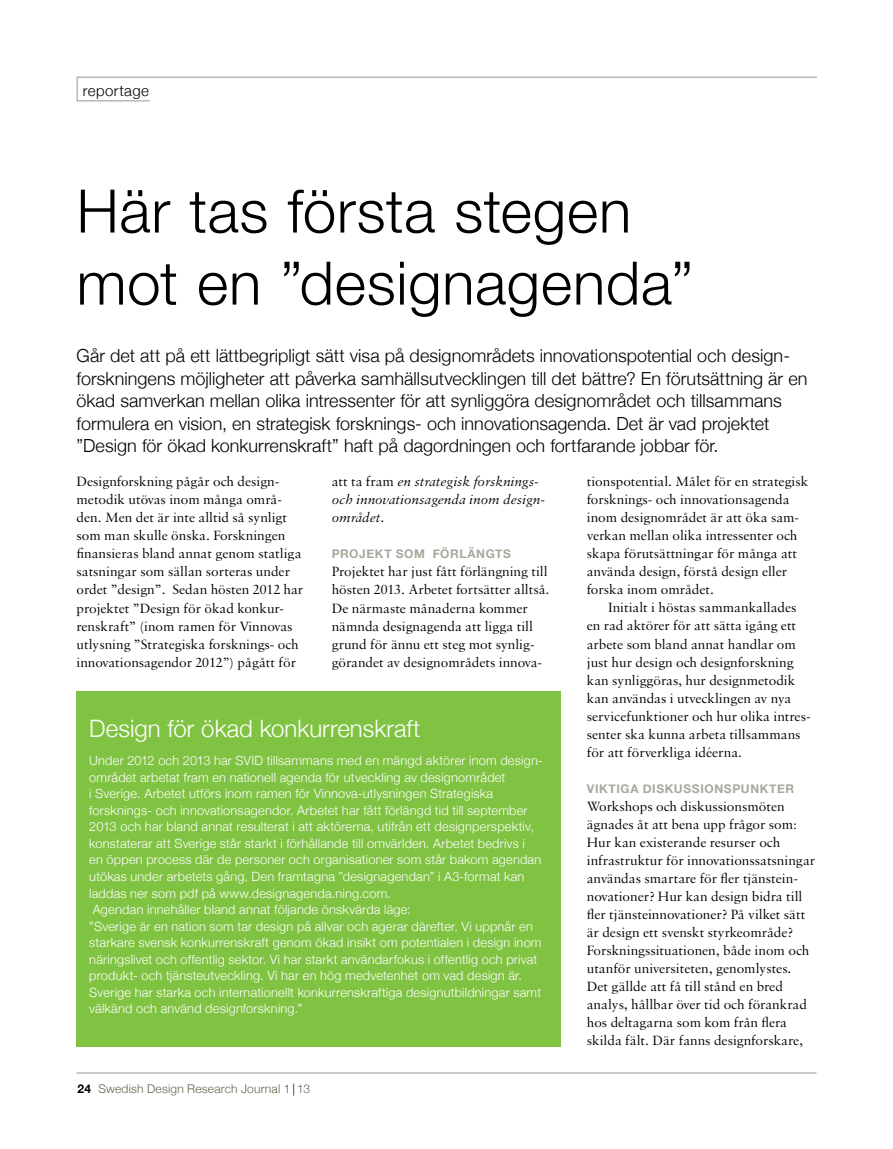
<style>
.page{position:relative;width:893px;height:1149px;background:#fff}
.page>*{position:absolute;margin:0;border:0;box-sizing:border-box;transform-origin:0 0}
.t1{font:300 60px/72px "Helvetica Neue";letter-spacing:.01em;color:#000}
.t2{font:300 24px "Helvetica Neue";color:#fff}
.t3{font:300 18px/22.5px "Helvetica Neue";color:#000}
.t4{font:300 15px "Helvetica Neue";letter-spacing:.03em;color:#000}
.t5{font:14.25px/18px "Sabon";color:#000}
.t6{font:italic 14.25px/18px "Sabon";color:#000}
.t7{font:300 12.75px/16.5px "Helvetica Neue";letter-spacing:.015em;color:#fff}
.t8{font:700 12px "Helvetica Neue";letter-spacing:.05em;color:#a8a89d}
.t9{font:300 12px "Helvetica Neue";letter-spacing:.02em;color:#63624c}
.s1{font-style:normal}
.s2{font-weight:700;color:#000}
.s3{color:#000}
</style>
<div class="page">
<hr style="left:77px;top:1071px;width:739px;height:2px;background:#a8a89d">
<svg style="left:76px;top:76px;width:741px;height:26px"></svg>
<div style="left:77px;top:691px;width:484px;height:355px;background:#80c342"></div>
<p class="t4" style="left:83px;top:79px;width:68px">reportage</p>
<h1 class="t1" style="left:77px;top:172px;width:618px">Här tas första stegen mot en ”designagenda”</h1>
<p class="t3" style="left:77px;top:343px;width:732px">Går det att på ett lättbegripligt sätt visa på designområdets innovationspotential och design&shy;forskningens möjligheter att påverka samhällsutvecklingen till det bättre? En förutsättning är en ökad samverkan mellan olika intressenter för att synliggöra designområdet och tillsammans formulera en vision, en strategisk forsknings- och innovationsagenda. Det är vad projektet ”Design för ökad konkurrenskraft” haft på dagordningen och fortfarande jobbar för.</p>
<p class="t5" style="left:77px;top:472px;width:228px">Designforskning pågår och design&shy;metodik utövas inom många områ&shy;den. Men det är inte alltid så synligt som man skulle önska. Forskningen finansieras bland annat genom statliga satsningar som sällan sorteras under ordet ”design”. Sedan hösten 2012 har projektet ”Design för ökad konkur&shy;renskraft” (inom ramen för Vinnovas utlysning ”Strategiska forsknings- och innovationsagendor 2012”) pågått för</p>
<p class="t6" style="left:332px;top:472px;width:215px"><span class="s1">att ta fram</span> en strategisk forsknings&shy;och innovationsagenda inom design&shy;området<span class="s1">.</span></p>
<p class="t8" style="left:332px;top:543px;width:181px">PROJEKT SOM FÖRLÄNGTS</p>
<p class="t5" style="left:332px;top:562px;width:219px">Projektet har just fått förlängning till hösten 2013. Arbetet fortsätter alltså.<br>De närmaste månaderna kommer nämnda designagenda att ligga till grund för ännu ett steg mot synlig&shy;görandet av designområdets innova-</p>
<h2 class="t2" style="left:89px;top:708px;width:333px">Design för ökad konkurrenskraft</h2>
<p class="t7" style="left:89px;top:751px;width:455px">Under 2012 och 2013 har SVID tillsammans med en mängd aktörer inom design&shy;området arbetat fram en nationell agenda för utveckling av designområdet<br>i Sverige. Arbetet utförs inom ramen för Vinnova-utlysningen Strategiska forsknings- och innovationsagendor. Arbetet har fått förlängd tid till september 2013 och har bland annat resulterat i att aktörerna, utifrån ett designperspektiv, konstaterar att Sverige står starkt i förhållande till omvärlden. Arbetet bedrivs i<br>en öppen process där de personer och organisationer som står bakom agendan utökas under arbetets gång. Den framtagna ”designagendan” i A3-format kan laddas ner som pdf på www.designagenda.ning.com.<br>Agendan innehåller bland annat följande önskvärda läge:<br>”Sverige är en nation som tar design på allvar och agerar därefter. Vi uppnår en starkare svensk konkurrenskraft genom ökad insikt om potentialen i design inom näringslivet och offentlig sektor. Vi har starkt användarfokus i offentlig och privat produkt- och tjänsteutveckling. Vi har en hög medvetenhet om vad design är.<br>Sverige har starka och internationellt konkurrenskraftiga designutbildningar samt välkänd och använd designforskning.”</p>
<p class="t9" style="left:78px;top:1078px;width:234px"><span class="s2">24</span> Swedish Design Research Journal 1 <span class="s3">|</span> 13</p>
<p class="t5" style="left:587px;top:472px;width:223px">tionspotential. Målet för en strategisk forsknings- och innovationsagenda inom designområdet är att öka sam&shy;verkan mellan olika intressenter och skapa förutsättningar för många att använda design, förstå design eller forska inom området.</p>
<p class="t5" style="left:587px;top:598px;width:225px;text-indent:21px">Initialt i höstas sammankallades en rad aktörer för att sätta igång ett arbete som bland annat handlar om just hur design och designforskning kan synliggöras, hur designmetodik kan användas i utvecklingen av nya servicefunktioner och hur olika intres&shy;senter ska kunna arbeta tillsammans för att förverkliga idéerna.</p>
<p class="t8" style="left:587px;top:777px;width:209px">VIKTIGA DISKUSSIONSPUNKTER</p>
<p class="t5" style="left:587px;top:796px;width:230px">Workshops och diskussionsmöten ägnades åt att bena upp frågor som:<br>Hur kan existerande resurser och infrastruktur för innovationssatsningar användas smartare för fler tjänstein&shy;novationer? Hur kan design bidra till fler tjänsteinnovationer? På vilket sätt är design ett svenskt styrkeområde?<br>Forskningssituationen, både inom och utanför universiteten, genomlystes.<br>Det gällde att få till stånd en bred analys, hållbar över tid och förankrad hos deltagarna som kom från flera skilda fält. Där fanns designforskare,</p>
</div>
